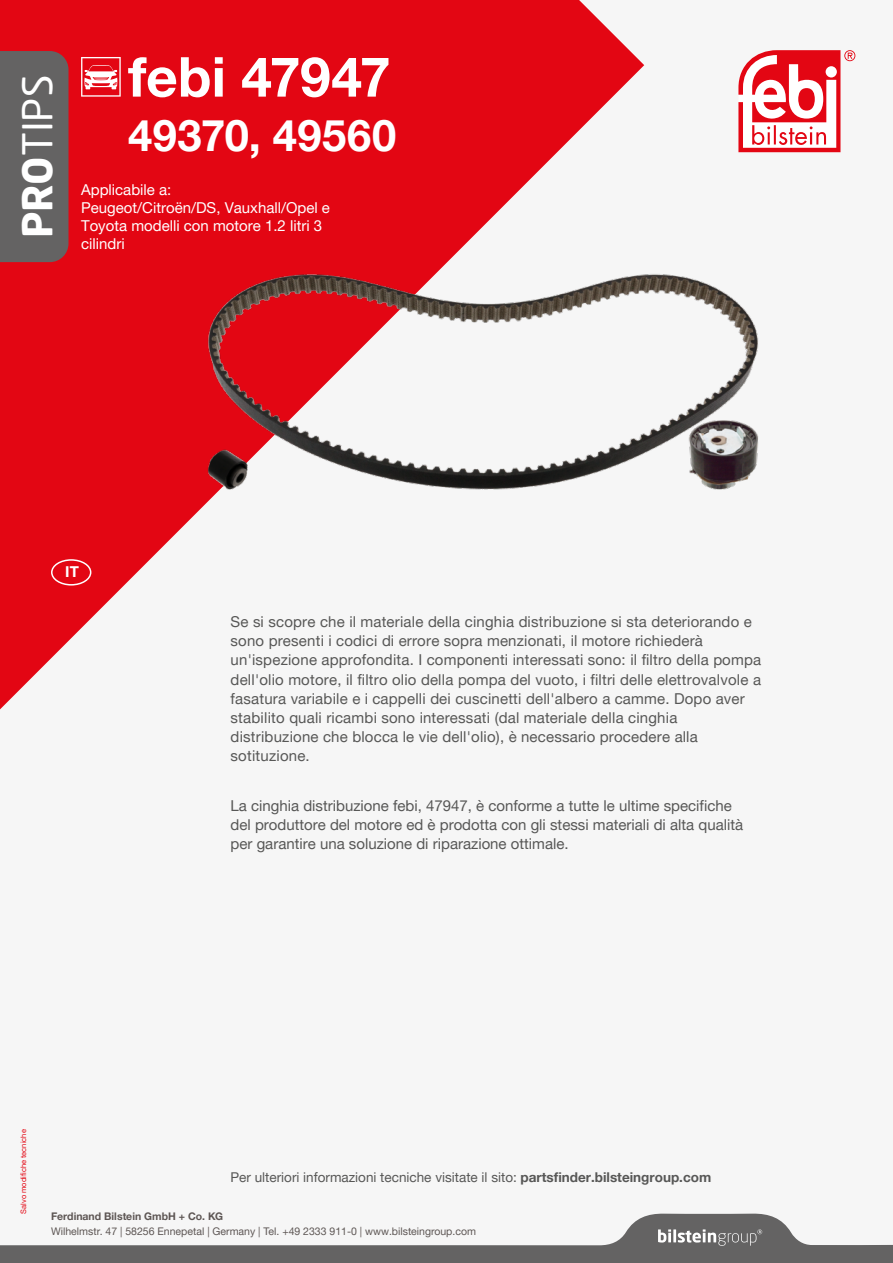
<style>
.page{position:relative;width:893px;height:1263px;background:#f6f6f6}
.page>*{position:absolute;margin:0;border:0;box-sizing:border-box;transform-origin:0 0}
.t1{font:700 55.2px "Helvetica Neue World 75";letter-spacing:-.01em;color:#fff}
.t2{font:700 43.5px "Helvetica Neue World 75";letter-spacing:.01em;color:#fff}
.t3{font:40.65px "Neo Sans Pro";color:#fff}
.t4{font:15px/19.2px "Helvetica Neue World 55 Roman";letter-spacing:.015em;color:#575756}
.t5{font:15px/18px "Helvetica Neue World 55 Roman";color:#fff}
.t6{font:700 15px "Helvetica Neue World 75";color:#fff}
.t7{font:13.5px "Helvetica Neue World 55 Roman";color:#575756}
.t8{font:10.5px "Helvetica Neue World 55 Roman";color:#5d5654}
.t9{font:700 10.5px "Helvetica Neue World 75";color:#5d5654}
.t10{font:7.5px "Helvetica Neue World 55 Roman";color:#e30613}
.s1{font-weight:700}
.s2{font-family:"Helvetica Neue World 75";font-weight:700}
</style>
<div class="page">
<svg style="left:0;top:0;width:644px;height:710px;fill:#e30613"></svg>
<div style="left:0;top:51px;width:69px;height:211px;background:#646363"></div>
<svg style="left:738px;top:50px;width:117px;height:102px"></svg>
<svg style="left:0;top:1213px;width:893px;height:50px"></svg>
<div style="left:51px;top:559px;width:40px;height:26px;border:2px solid #fff;border-radius:50%"></div>
<img style="left:200px;top:263px;width:558px;height:237px">
<svg style="left:81px;top:57px;width:40px;height:40px"></svg>
<h3 class="t3" style="left:13px;top:238px;width:165px;rotate:-90deg"><span class="s1">PRO</span>TIPS</h3>
<h1 class="t1" style="left:128px;top:45px;width:264px">febi 47947</h1>
<h2 class="t2" style="left:128px;top:110px;width:270px">49370, 49560</h2>
<p class="t5" style="left:81px;top:181px;width:250px">Applicabile a:<br>Peugeot/Citroën/DS, Vauxhall/Opel e<br>Toyota modelli con motore 1.2 litri 3 cilindri</p>
<p class="t6" style="left:65px;top:563px;width:15px">IT</p>
<p class="t4" style="left:231px;top:612px;width:532px">Se si scopre che il materiale della cinghia distribuzione si sta deteriorando e sono presenti i codici di errore sopra menzionati, il motore richiederà un'ispezione approfondita. I componenti interessati sono: il filtro della pompa dell'olio motore, il filtro olio della pompa del vuoto, i filtri delle elettrovalvole a fasatura variabile e i cappelli dei cuscinetti dell'albero a camme. Dopo aver stabilito quali ricambi sono interessati (dal materiale della cinghia distribuzione che blocca le vie dell'olio), è necessario procedere alla sotituzione.</p>
<p class="t4" style="left:231px;top:796px;width:514px">La cinghia distribuzione febi, 47947, è conforme a tutte le ultime specifiche del produttore del motore ed è prodotta con gli stessi materiali di alta qualità per garantire una soluzione di riparazione ottimale.</p>
<p class="t10" style="left:19px;top:1213px;width:86px;rotate:-90deg">Salvo modifiche tecniche</p>
<p class="t7" style="left:231px;top:1169px;width:482px">Per ulteriori informazioni tecniche visitate il sito: <span class="s2">partsfinder.bilsteingroup.com</span></p>
<p class="t9" style="left:51px;top:1210px;width:174px">Ferdinand Bilstein GmbH + Co. KG</p>
<p class="t8" style="left:51px;top:1225px;width:426px">Wilhelmstr. 47 | 58256 Ennepetal | Germany | Tel. +49 2333 911-0 | www.bilsteingroup.com</p>
</div>
